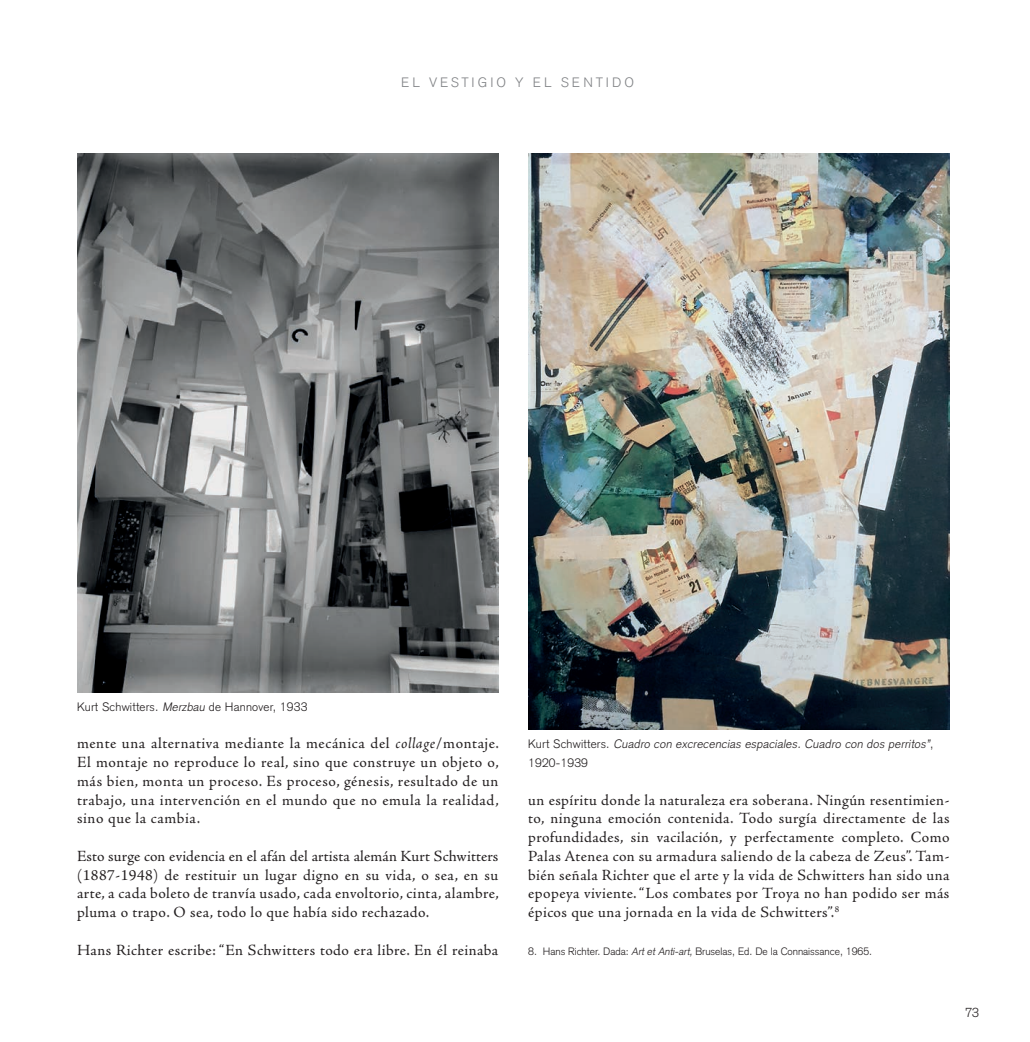
<style>
.page{position:relative;width:1030px;height:1042px;background:#fff}
.page>*{position:absolute;margin:0;border:0;box-sizing:border-box;transform-origin:0 0}
.t1{font:15.6px/18.8px "Adobe Jenson Pro";letter-spacing:.03em;color:#231f20;text-align:justify}
.t2{font:300 13.5px "Akzidenz Grotesk BE";letter-spacing:.22em;color:#808285}
.t3{font:300 12.9px "Akzidenz Grotesk BE";color:#231f20}
.t4{font:italic 300 12px/18.8px "Akzidenz Grotesk";color:#231f20}
.t5{font:300 12px "Akzidenz Grotesk";letter-spacing:.02em;color:#231f20}
.t6{font:300 10.5px "Akzidenz Grotesk";color:#231f20}
.s1{font-style:italic}
.s2{font-style:normal}
</style>
<div class="page">
<img style="left:77px;top:154px;width:421px;height:538px">
<img style="left:528px;top:154px;width:421px;height:575px">
<p class="t2" style="left:401px;top:75px;width:49px">EL VESTI</p>
<p class="t2" style="left:477px;top:75px;width:60px">GIO Y EL</p>
<p class="t2" style="left:560px;top:75px;width:5px">SE</p>
<p class="t2" style="left:583px;top:75px;width:18px">NTID</p>
<p class="t2" style="left:624px;top:75px;width:11px">O</p>
<p class="t5" style="left:77px;top:700px;width:232px">Kurt Schwitters. <span class="s1">Merzbau</span> de Hannover, 1933</p>
<p class="t1" style="left:77px;top:734px;width:423px">mente una alternativa mediante la mecánica del <span class="s1">collage</span>/montaje.<br>El montaje no reproduce lo real, sino que construye un objeto o, más bien, monta un proceso. Es proceso, génesis, resultado de un trabajo, una intervención en el mundo que no emula la realidad, sino que la cambia.</p>
<p class="t1" style="left:77px;top:847px;width:423px">Esto surge con evidencia en el afán del artista alemán Kurt Schwitters (1887-1948) de restituir un lugar digno en su vida, o sea, en su arte, a cada boleto de tranvía usado, cada envoltorio, cinta, alambre, pluma o trapo. O sea, todo lo que había sido rechazado.</p>
<p class="t1" style="left:77px;top:941px;width:422px">Hans Richter escribe: “En Schwitters todo era libre. En él reinaba</p>
<p class="t4" style="left:528px;top:735px;width:406px"><span class="s2">K u rt S c h w i t t e r s .</span> Cuadro con excrecencias espaciales. Cuadro con dos perritos”<span class="s2">,<br>1920-1939</span></p>
<p class="t1" style="left:528px;top:791px;width:422px">un espíritu donde la naturaleza era soberana. Ningún resentimien&shy;to, ninguna emoción contenida. Todo surgía directamente de las profundidades, sin vacilación, y perfectamente completo. Como Palas Atenea con su armadura saliendo de la cabeza de Zeus”. Tam&shy;bién señala Richter que el arte y la vida de Schwitters han sido una epopeya viviente. “Los combates por Troya no han podido ser más épicos que una jornada en la vida de Schwitters”.<sup>8</sup></p>
<p class="t6" style="left:528px;top:945px;width:345px">8. Hans Richter. Dada: <span class="s1">Art et Anti-art,</span> Bruselas, Ed. De la Connaissance, 1965.</p>
<p class="t3" style="left:964px;top:1005px;width:16px">73</p>
</div>
